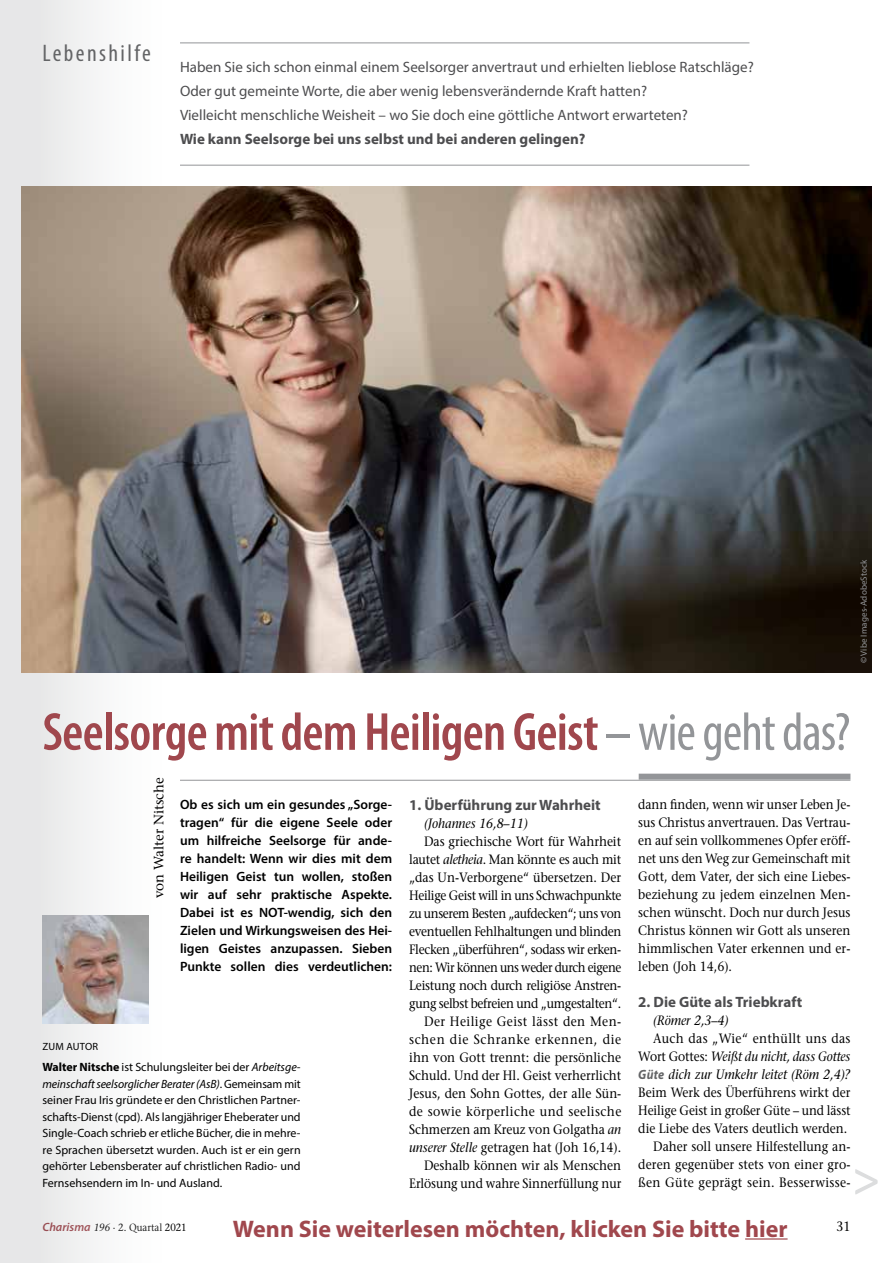
<style>
.page{position:relative;width:893px;height:1263px;background:#fff}
.page>*{position:absolute;margin:0;border:0;box-sizing:border-box;transform-origin:0 0}
.t1{font:600 condensed 54px "Myriad Pro";letter-spacing:-.015em;color:#a0474d}
.t2{font:54px "Calibri";color:#dcddde}
.t3{font:700 24px "Myriad Pro";color:#a0474d}
.t4{font:condensed 24px "Myriad Pro";letter-spacing:.1em;color:#636466}
.t5{font:15px/24px "Myriad Pro";color:#4d4d4f}
.t6{font:700 15px "Myriad Pro";color:#4d4d4f}
.t7{font:13.5px/18px "Stone Serif";color:#000;text-align:right;scale:.9 1}
.t8{font:13.5px/18px "Stone Serif";color:#000;text-align:justify;scale:.89 1}
.t9{font:600 13.5px/18px "Myriad Pro";color:#000;text-align:justify}
.t10{font:13.5px/18px "Stone Serif";color:#000;text-align:right;scale:.91 1}
.t11{font:italic 13.5px "Stone Serif";color:#000;scale:.9 1}
.t12{font:13.5px "Stone Serif";color:#000}
.t13{font:12px/16.5px "Myriad Pro";color:#000;text-align:justify}
.t14{font:10.5px "Stone Serif";color:#000;scale:.9 1}
.t15{font:10.5px "Myriad Pro";letter-spacing:.02em;color:#000}
.t16{font:9px "Myriad Pro";letter-spacing:.01em;color:#939598}
.s1{font-weight:600}
.s2{font-weight:400;color:#939598}
.s3{font-style:italic}
.s4{font-family:"Myriad Pro";font-weight:700;font-style:italic;color:#636466}
.s5{font-weight:700}
.s6{font-family:"Myriad Pro";font-weight:600;font-style:italic;font-size:12px;color:#a0474d}
</style>
<div class="page">
<div style="left:0;top:0;width:163px;height:1263px;background:linear-gradient(to right,#e3e3e4,#fff)"></div>
<hr style="left:180px;top:780px;width:670px;height:1px;background:#939598">
<div style="left:639px;top:774px;width:211px;height:6px;background:#939598"></div>
<img style="left:42px;top:915px;width:107px;height:108px">
<img style="left:21px;top:187px;width:851px;height:486px">
<hr style="left:180px;top:43px;width:569px;height:1px;background:#939598">
<hr style="left:180px;top:165px;width:569px;height:1px;background:#939598">
<hr style="left:745px;top:1238px;width:43px;height:1px;background:#a0474d">
<h2 class="t4" style="left:43px;top:38px;width:110px">Lebenshilfe</h2>
<p class="t5" style="left:180px;top:55px;width:575px">Haben Sie sich schon einmal einem Seelsorger anvertraut und erhielten lieblose Ratschläge?<br>Oder gut gemeinte Worte, die aber wenig lebensverändernde Kraft hatten?<br>Vielleicht menschliche Weisheit – wo Sie doch eine göttliche Antwort erwarteten?</p>
<p class="t6" style="left:180px;top:129px;width:407px">Wie kann Seelsorge bei uns selbst und bei anderen gelingen?</p>
<p class="t16" style="left:858px;top:663px;width:105px;rotate:-90deg"><span class="s1">©</span> Vibe Images-AdobeStock</p>
<h1 class="t1" style="left:43px;top:699px;width:809px">Seelsorge mit dem Heiligen Geist <span class="s2">– wie geht das?</span></h1>
<p class="t12" style="left:150px;top:898px;width:122px;rotate:-90deg">von Walter Nitsche</p>
<p class="t9" style="left:180px;top:795px;width:214px">Ob es sich um ein gesundes „Sorge&shy;tragen“ für die eigene Seele oder um hilfreiche Seelsorge für ande&shy;re handelt: Wenn wir dies mit dem Heiligen Geist tun wollen, stoßen wir auf sehr praktische Aspekte.<br>Dabei ist es NOT-wendig, sich den Zielen und Wirkungsweisen des Hei&shy;ligen Geistes anzupassen. Sieben Punkte sollen dies verdeutlichen:</p>
<p class="t6" style="left:409px;top:795px;width:193px">1. Überführung zur Wahrheit</p>
<p class="t8" style="left:638px;top:795px;width:240px">dann finden, wenn wir unser Leben Je&shy;sus Christus anvertrauen. Das Vertrau&shy;en auf sein vollkommenes Opfer eröff&shy;net uns den Weg zur Gemeinschaft mit Gott, dem Vater, der sich eine Liebes&shy;beziehung zu jedem einzelnen Men&shy;schen wünscht. Doch nur durch Jesus Christus können wir Gott als unseren himmlischen Vater erkennen und er&shy;leben (Joh 14,6).</p>
<p class="t6" style="left:638px;top:992px;width:165px">2. Die Güte als Triebkraft</p>
<p class="t11" style="left:653px;top:1012px;width:85px">(Römer 2,3–4)</p>
<p class="t10" style="left:638px;top:1029px;width:235px">Auch das „Wie“ enthüllt uns das Wort Gottes: <span class="s3">Weißt du nicht, dass Gottes </span><span class="s4">Güte</span> <span class="s3">dich zur Umkehr leitet (Röm 2,4)?<br></span>Beim Werk des Überführens wirkt der Heilige Geist in großer Güte – und lässt die Liebe des Vaters deutlich werden.<br>Daher soll unsere Hilfestellung an&shy;deren gegenüber stets von einer gro&shy;ßen Güte geprägt sein. Besserwisse-</p>
<p class="t11" style="left:424px;top:815px;width:117px">(Johannes 16,8–11)</p>
<p class="t7" style="left:409px;top:832px;width:237px">Das griechische Wort für Wahrheit lautet <span class="s3">aletheia</span>. Man könnte es auch mit „das Un-Verborgene“ übersetzen. Der Heilige Geist will in uns Schwachpunkte zu unserem Besten „aufdecken“; uns von eventuellen Fehlhaltungen und blinden Flecken „überführen“, sodass wir erken&shy;nen: Wir können uns weder durch eigene Leistung noch durch religiöse Anstren&shy;gung selbst befreien und „umgestalten“.<br>Der Heilige Geist lässt den Men&shy;schen die Schranke erkennen, die ihn von Gott trennt: die persönliche Schuld. Und der Hl. Geist verherrlicht Jesus, den Sohn Gottes, der alle Sün&shy;de sowie körperliche und seelische Schmerzen am Kreuz von Golgatha <span class="s3">an unserer Stelle</span> getragen hat (Joh 16,14).<br>Deshalb können wir als Menschen Erlösung und wahre Sinnerfüllung nur</p>
<p class="t15" style="left:43px;top:1040px;width:57px">ZUM AUTOR</p>
<p class="t13" style="left:43px;top:1058px;width:260px"><span class="s5">Walter Nitsche</span> ist Schulungsleiter bei der <span class="s3">Arbeitsge&shy;meinschaft seelsorglicher Berater (AsB)</span>. Gemeinsam mit seiner Frau Iris gründete er den Christlichen Partner&shy;schafts-Dienst (cpd). Als langjähriger Eheberater und Single-Coach schrieb er etliche Bücher, die in mehre&shy;re Sprachen übersetzt wurden. Auch ist er ein gern gehörter Lebensberater auf christlichen Radio- und Fernsehsendern im In- und Ausland.</p>
<h1 class="t2" style="left:852px;top:1145px;width:28px">&gt;</h1>
<h2 class="t3" style="left:233px;top:1213px;width:556px">Wenn Sie weiterlesen möchten, klicken Sie bitte hier</h2>
<p class="t14" style="left:43px;top:1220px;width:162px"><span class="s6">Charisma</span> <span class="s3">196</span> · 2. Quartal 2021</p>
<p class="t7" style="left:836px;top:1217px;width:17px">31</p>
</div>
